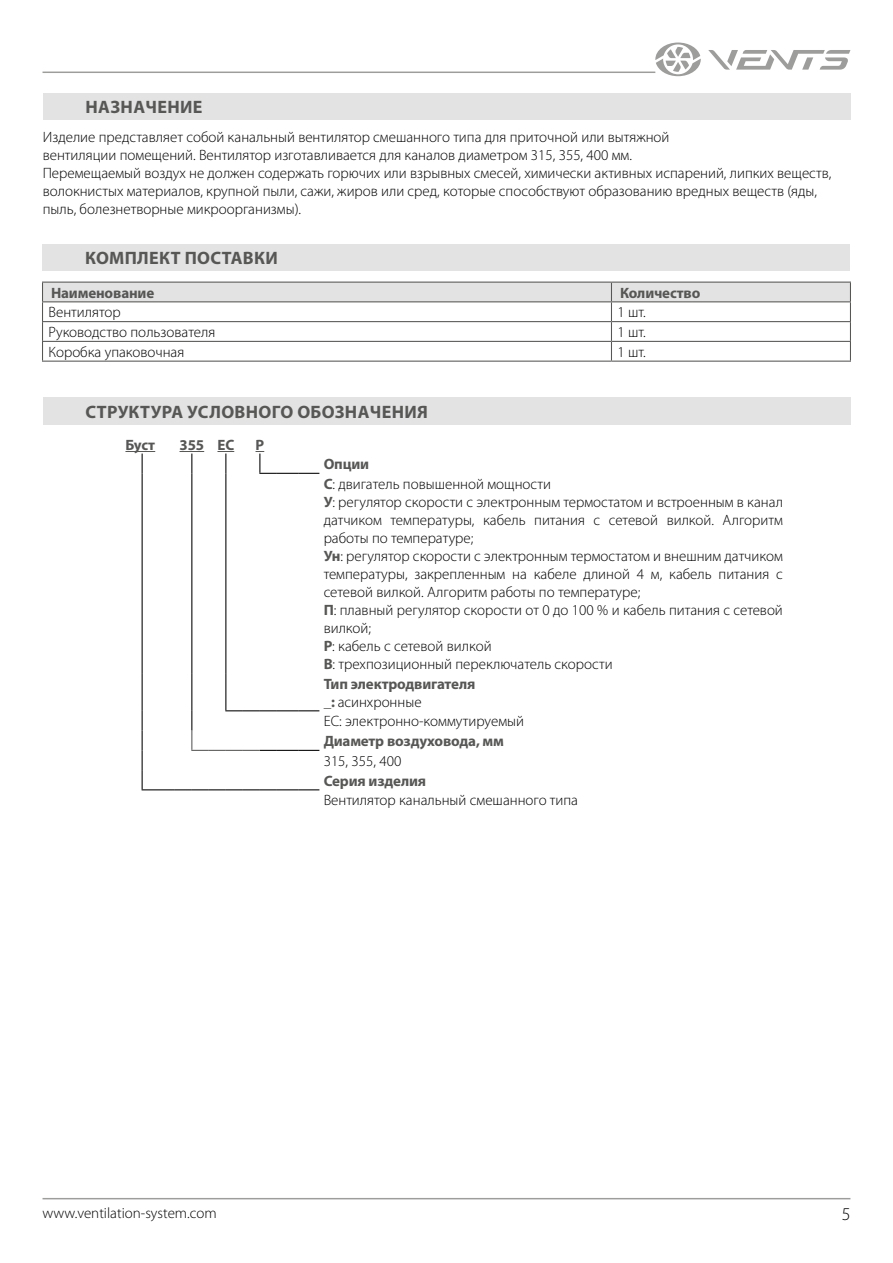
<style>
.page{position:relative;width:893px;height:1263px;background:#fff}
.page>*{position:absolute;margin:0;border:0;box-sizing:border-box;transform-origin:0 0}
.t1{font:700 18px "Myriad Pro";letter-spacing:.02em;color:#575756}
.t2{font:300 18px "Myriad Pro";color:#000}
.t3{font:300 15px/18px "Myriad Pro";color:#000}
.t4{font:700 15px/18px "Myriad Pro";letter-spacing:-.01em;color:#575756}
.s1{font-weight:700;color:#575756}
.s2{font-weight:300;color:#000}
</style>
<div class="page">
<hr style="left:43px;top:1198px;width:807px;height:1px;background:#9d9d9c">
<hr style="left:43px;top:72px;width:612px;height:1px;background:#9d9d9c">
<svg style="left:708px;top:50px;width:142px;height:20px"></svg>
<svg style="left:655px;top:43px;width:46px;height:33px"></svg>
<div style="left:42px;top:244px;width:808px;height:27px;background:#e3e3e3"></div>
<div style="left:43px;top:397px;width:808px;height:28px;background:#e3e3e3"></div>
<div style="left:43px;top:93px;width:808px;height:27px;background:#e3e3e3"></div>
<svg style="left:42px;top:282px;width:809px;height:79px"></svg>
<hr style="left:42px;top:361px;width:569px;height:1px;background:#575756">
<hr style="left:611px;top:361px;width:240px;height:1px;background:#575756">
<svg style="left:142px;top:453px;width:1px;height:20px"></svg>
<hr style="left:142px;top:473px;width:1px;height:200px;background:#000">
<hr style="left:142px;top:673px;width:1px;height:38px;background:#000">
<svg style="left:175px;top:789px;width:144px;height:1px"></svg>
<svg style="left:142px;top:711px;width:1px;height:78px"></svg>
<hr style="left:142px;top:789px;width:33px;height:1px;background:#000">
<hr style="left:191px;top:473px;width:1px;height:200px;background:#000">
<hr style="left:191px;top:673px;width:1px;height:38px;background:#000">
<hr style="left:225px;top:473px;width:1px;height:200px;background:#000">
<hr style="left:225px;top:673px;width:1px;height:37px;background:#000">
<svg style="left:191px;top:710px;width:128px;height:41px"></svg>
<hr style="left:125px;top:451px;width:30px;height:1px;background:#575756">
<svg style="left:180px;top:451px;width:24px;height:22px"></svg>
<svg style="left:217px;top:451px;width:17px;height:22px"></svg>
<svg style="left:256px;top:451px;width:63px;height:23px"></svg>
<p class="t1" style="left:85px;top:95px;width:119px">НАЗНАЧЕНИЕ</p>
<p class="t3" style="left:43px;top:128px;width:790px">Изделие представляет собой канальный вентилятор смешанного типа для приточной или вытяжной<br>вентиляции помещений. Вентилятор изготавливается для каналов диаметром 315, 355, 400 мм.<br>Перемещаемый воздух не должен содержать горючих или взрывных смесей, химически активных испарений, липких веществ, волокнистых материалов, крупной пыли, сажи, жиров или сред, которые способствуют образованию вредных веществ (яды, пыль, болезнетворные микроорганизмы).</p>
<p class="t1" style="left:85px;top:246px;width:194px">КОМПЛЕКТ ПОСТАВКИ</p>
<p class="t4" style="left:51px;top:283px;width:105px">Наименование</p>
<p class="t4" style="left:620px;top:283px;width:82px">Количество</p>
<p class="t3" style="left:49px;top:304px;width:74px">Вентилятор</p>
<p class="t3" style="left:617px;top:304px;width:30px">1 шт.</p>
<p class="t3" style="left:49px;top:323px;width:168px">Руководство пользователя</p>
<p class="t3" style="left:617px;top:323px;width:30px">1 шт.</p>
<p class="t3" style="left:49px;top:343px;width:137px">Коробка упаковочная</p>
<p class="t3" style="left:617px;top:343px;width:30px">1 шт.</p>
<p class="t1" style="left:85px;top:400px;width:344px">СТРУКТУРА УСЛОВНОГО ОБОЗНАЧЕНИЯ</p>
<p class="t4" style="left:125px;top:435px;width:31px">Буст</p>
<p class="t4" style="left:180px;top:435px;width:56px">355 EC</p>
<p class="t4" style="left:256px;top:435px;width:10px">Р</p>
<p class="t3" style="left:324px;top:454px;width:229px;line-height:19.8px"><span class="s1">Опции<br>С</span>: двигатель повышенной мощности</p>
<p class="t3" style="left:324px;top:493px;width:461px"><span class="s1">У</span>: регулятор скорости с электронным термостатом и встроенным в канал датчиком температуры, кабель питания с сетевой вилкой. Алгоритм работы по температуре;<br><span class="s1">Ун</span>: регулятор скорости с электронным термостатом и внешним датчиком температуры, закрепленным на кабеле длиной 4 м, кабель питания с сетевой вилкой. Алгоритм работы по температуре;<br><span class="s1">П</span>: плавный регулятор скорости от 0 до 100 % и кабель питания с сетевой вилкой;<br><span class="s1">Р</span>: кабель с сетевой вилкой<br><span class="s1">В</span>: трехпозиционный переключатель скорости</p>
<p class="t4" style="left:324px;top:674px;width:153px">Тип электродвигателя _: <span class="s2">асинхронные</span></p>
<p class="t3" style="left:324px;top:713px;width:202px">ЕС: электронно-коммутируемый</p>
<p class="t4" style="left:324px;top:731px;width:182px">Диаметр воздуховода, мм</p>
<p class="t3" style="left:324px;top:752px;width:79px">315, 355, 400</p>
<p class="t4" style="left:324px;top:771px;width:104px">Серия изделия</p>
<p class="t3" style="left:324px;top:792px;width:256px">Вентилятор канальный смешанного типа</p>
<p class="t3" style="left:43px;top:1204px;width:176px">www.ventilation-system.com</p>
<p class="t2" style="left:842px;top:1204px;width:10px">5</p>
</div>
